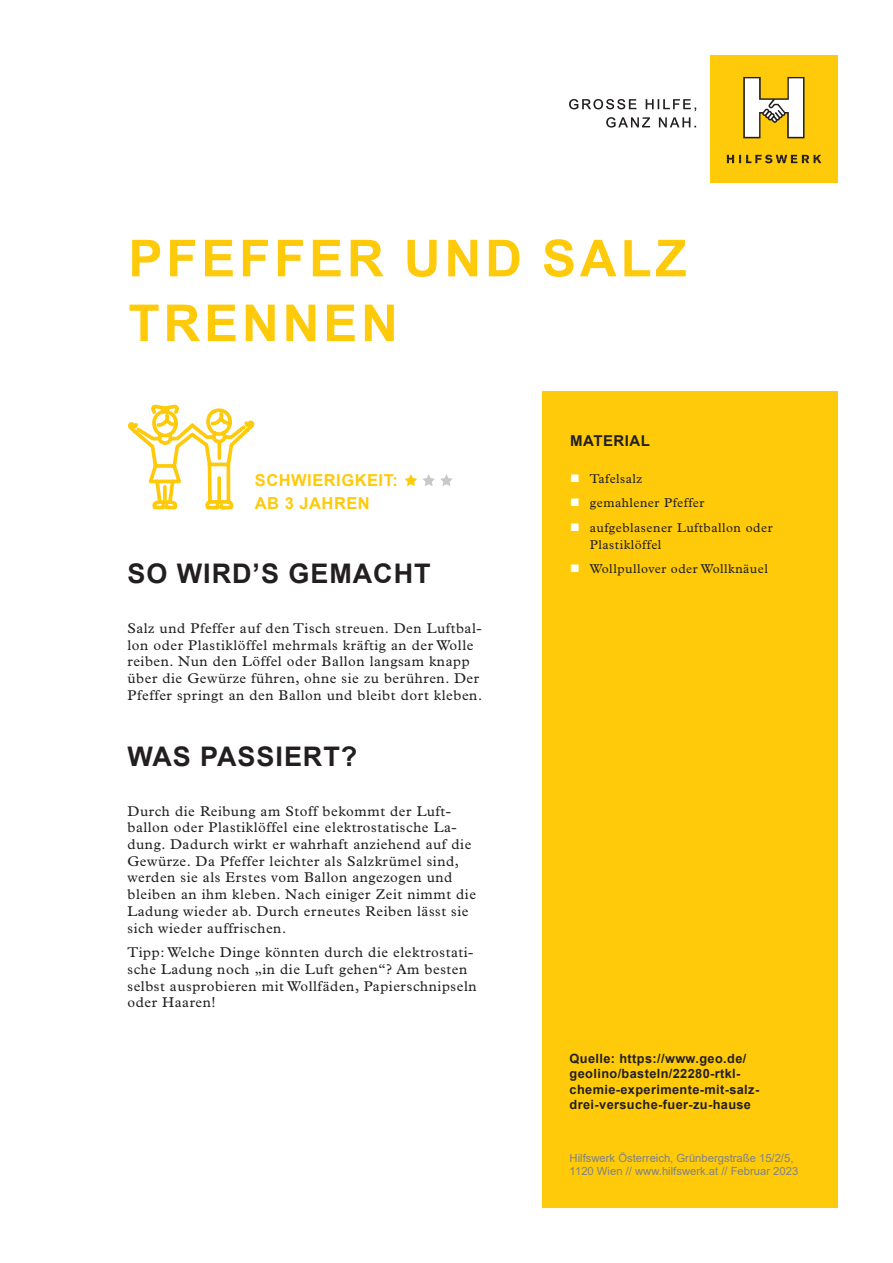
<style>
.page{position:relative;width:893px;height:1263px;background:#fff}
.page>*{position:absolute;margin:0;border:0;box-sizing:border-box;transform-origin:0 0}
.t1{font:700 51px/64.8px "Arial";letter-spacing:.075em;color:#feca0a}
.t2{font:700 27px "Arial";letter-spacing:.035em;color:#231f20}
.t3{font:700 16.5px/23.4px "Arial";letter-spacing:.03em;color:#feca0a}
.t4{font:700 15px "Arial";letter-spacing:.03em;color:#231f20}
.t5{font:14.25px/16.6px "Plantin MT Std";letter-spacing:.04em;color:#231f20}
.t6{font:12.9px/24.6px "Plantin MT Std";letter-spacing:.04em;color:#231f20}
.t7{font:700 12.75px/15.3px "Arial";letter-spacing:.03em;color:#231f20}
.t8{font:11.25px/13.5px "Arial";color:#808285}
</style>
<div class="page">
<svg style="left:606px;top:117px;width:90px;height:11px"></svg>
<svg style="left:569px;top:99px;width:127px;height:12px"></svg>
<div style="left:710px;top:55px;width:128px;height:128px;background:#feca0a"></div>
<svg style="left:727px;top:155px;width:94px;height:8px"></svg>
<svg style="left:743px;top:77px;width:61px;height:61px"></svg>
<div style="left:542px;top:391px;width:296px;height:817px;background:#feca0a"></div>
<svg style="left:128px;top:405px;width:126px;height:104px"></svg>
<svg style="left:405px;top:474px;width:12px;height:12px"></svg>
<svg style="left:423px;top:474px;width:29px;height:12px"></svg>
<h1 class="t1" style="left:128px;top:227px;width:560px">PFEFFER UND SALZ<br>TRENNEN</h1>
<p class="t3" style="left:255px;top:469px;width:145px">SCHWIERIGKEIT:<br>AB 3 JAHREN</p>
<h2 class="t2" style="left:127px;top:554px;width:305px">SO WIRD’S GEMACHT</h2>
<p class="t5" style="left:127px;top:620px;width:356px">Salz und Pfeffer auf den Tisch streuen. Den Luftbal&shy;lon oder Plastiklöffel mehrmals kräftig an der Wolle reiben. Nun den Löffel oder Ballon langsam knapp über die Gewürze führen, ohne sie zu berühren. Der Pfeffer springt an den Ballon und bleibt dort kleben.</p>
<h2 class="t2" style="left:127px;top:737px;width:231px">WAS PASSIERT?</h2>
<p class="t5" style="left:127px;top:803px;width:350px">Durch die Reibung am Stoff bekommt der Luft&shy;ballon oder Plastiklöffel eine elektrostatische La&shy;dung. Dadurch wirkt er wahrhaft anziehend auf die Gewürze. Da Pfeffer leichter als Salzkrümel sind, werden sie als Erstes vom Ballon angezogen und bleiben an ihm kleben. Nach einiger Zeit nimmt die Ladung wieder ab. Durch erneutes Reiben lässt sie sich wieder auffrischen.</p>
<p class="t5" style="left:127px;top:944px;width:351px">Tipp: Welche Dinge könnten durch die elektrostati&shy;sche Ladung noch „in die Luft gehen“? Am besten selbst ausprobieren mit Wollfäden, Papierschnipseln oder Haaren!</p>
<p class="t4" style="left:570px;top:430px;width:81px">MATERIAL</p>
<p class="t6" style="left:590px;top:466px;width:184px">Tafelsalz<br>gemahlener Pfeffer aufgeblasener Luftballon oder</p>
<p class="t6" style="left:590px;top:532px;width:180px">Plastiklöffel<br>Wollpullover oder Wollknäuel</p>
<p class="t7" style="left:570px;top:1051px;width:191px">Quelle: https://www.geo.de/ geolino/basteln/22280-rtkl&shy;chemie-experimente-mit-salz&shy;drei-versuche-fuer-zu-hause</p>
<p class="t8" style="left:570px;top:1151px;width:230px">Hilfswerk Österreich, Grünbergstraße 15/2/5,<br>1120 Wien // www.hilfswerk.at // Februar 2023</p>
</div>
